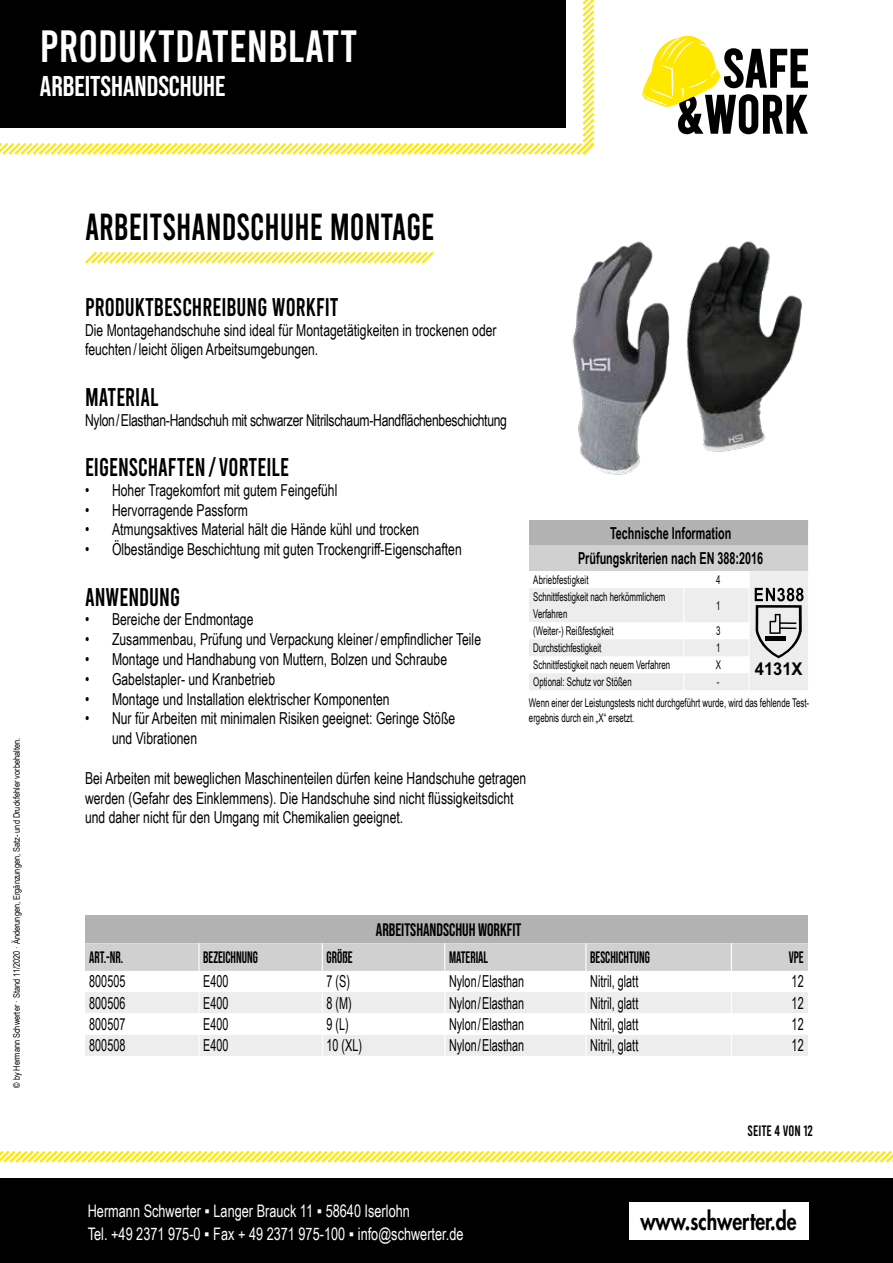
<style>
.page{position:relative;width:893px;height:1263px;background:#fff}
.page>*{position:absolute;margin:0;border:0;box-sizing:border-box;transform-origin:0 0}
.t1{font:45px "Bebas";color:#fff}
.t2{font:37.5px "Bebas";color:#000;scale:.9 1}
.t3{font:28.5px "Bebas Neue";color:#fff}
.t4{font:25.5px "Bebas";color:#000;scale:.9 1}
.t5{font:800 24.3px "Futura Std";color:#000;scale:.8 1}
.t6{font:18px "Bebas Neue";color:#000;scale:.9 1}
.t7{font:700 17.55px "Arial";color:#000;scale:.94 1}
.t8{font:17.25px/22.5px "Arial Narrow";color:#fff;scale:.9 1}
.t9{font:16.5px/19.8px "Arial Narrow";color:#000;scale:.9 1}
.t10{font:16.5px "Arial Narrow";color:#000;scale:.8 1}
.t11{font:16.5px "Arial Narrow";letter-spacing:-.02em;color:#000;scale:.9 1}
.t12{font:700 16.5px/25.5px "Arial Narrow";color:#000;text-align:center;scale:.8 1}
.t13{font:16.5px "Bebas Neue";color:#000;scale:.8 1}
.t14{font:15px "Bebas";color:#000;scale:.9 1}
.t15{font:12px/16.5px "Arial Narrow";color:#000;scale:.8 1}
.t16{font:9px "Arial Narrow";color:#000}
</style>
<div class="page">
<div style="left:0;top:1178px;width:893px;height:85px;background:#000"></div>
<div style="left:629px;top:1202px;width:179px;height:37px;background:#fff"></div>
<svg style="left:0;top:1150px;width:893px;height:13px"></svg>
<svg style="left:0;top:0;width:595px;height:155px;background:#36352b"></svg>
<svg style="left:642px;top:36px;width:166px;height:98px"></svg>
<div style="left:85px;top:915px;width:723px;height:28px;background:#b3b2b2"></div>
<svg style="left:85px;top:943px;width:723px;height:113px"></svg>
<img style="left:572px;top:241px;width:230px;height:234px">
<svg style="left:529px;top:520px;width:280px;height:170px"></svg>
<svg style="left:85px;top:251px;width:349px;height:13px"></svg>
<h1 class="t1" style="left:40px;top:24px;width:319px">PRODUKTDATENBLATT</h1>
<h3 class="t3" style="left:40px;top:70px;width:187px">ARBEITSHANDSCHUHE</h3>
<p class="t16" style="left:10px;top:1088px;width:351px;rotate:-90deg">© by Hermann Schwerter · Stand 11/2020 · Änderungen, Ergänzungen, Satz- und Druckfehler vorbehalten.</p>
<h2 class="t2" style="left:85px;top:208px;width:389px">ARBEITSHANDSCHUHE MONTAGE</h2>
<h3 class="t4" style="left:85px;top:294px;width:283px">PRODUKTBESCHREIBUNG WORKFIT</h3>
<p class="t9" style="left:85px;top:319px;width:459px">Die Montagehandschuhe sind ideal für Montagetätigkeiten in trockenen oder feuchten / leicht öligen Arbeitsumgebungen.</p>
<h3 class="t4" style="left:85px;top:384px;width:83px">MATERIAL</h3>
<p class="t11" style="left:85px;top:408px;width:470px">Nylon/Elasthan-Handschuh mit schwarzer Nitrilschaum-Handflächenbeschichtung</p>
<h3 class="t4" style="left:85px;top:454px;width:228px">EIGENSCHAFTEN / VORTEILE</h3>
<p class="t9" style="left:85px;top:479px;width:282px">• Hoher Tragekomfort mit gutem Feingefühl</p>
<p class="t9" style="left:85px;top:499px;width:183px">• Hervorragende Passform</p>
<p class="t9" style="left:85px;top:519px;width:373px">• Atmungsaktives Material hält die Hände kühl und trocken</p>
<p class="t9" style="left:85px;top:539px;width:420px">• Ölbeständige Beschichtung mit guten Trockengriff-Eigenschaften</p>
<h3 class="t4" style="left:85px;top:584px;width:107px">ANWENDUNG</h3>
<p class="t9" style="left:85px;top:609px;width:189px">• Bereiche der Endmontage</p>
<p class="t9" style="left:85px;top:629px;width:442px">• Zusammenbau, Prüfung und Verpackung kleiner/ empfindlicher Teile</p>
<p class="t9" style="left:85px;top:649px;width:404px">• Montage und Handhabung von Muttern, Bolzen und Schraube</p>
<p class="t9" style="left:85px;top:668px;width:213px">• Gabelstapler- und Kranbetrieb</p>
<p class="t9" style="left:85px;top:688px;width:340px">• Montage und Installation elektrischer Komponenten</p>
<p class="t9" style="left:112px;top:708px;width:383px;text-indent:-27px">• Nur für Arbeiten mit minimalen Risiken geeignet: Geringe Stöße und Vibrationen</p>
<p class="t9" style="left:85px;top:767px;width:492px">Bei Arbeiten mit beweglichen Maschinenteilen dürfen keine Handschuhe getragen werden (Gefahr des Einklemmens). Die Handschuhe sind nicht flüssigkeitsdicht und daher nicht für den Umgang mit Chemikalien geeignet.</p>
<p class="t12" style="left:578px;top:520px;width:233px">Technische Information<br>Prüfungskriterien nach EN 388:2016</p>
<p class="t15" style="left:533px;top:571px;width:71px">Abriebfestigkeit</p>
<p class="t15" style="left:716px;top:571px;width:7px">4</p>
<p class="t15" style="left:533px;top:588px;width:167px">Schnittfestigkeit nach herkömmlichem<br>Verfahren</p>
<p class="t15" style="left:716px;top:597px;width:7px">1</p>
<p class="t15" style="left:533px;top:622px;width:102px">(Weiter-) Reißfestigkeit</p>
<p class="t15" style="left:716px;top:622px;width:7px">3</p>
<p class="t15" style="left:533px;top:639px;width:87px">Durchstichfestigkeit</p>
<p class="t15" style="left:716px;top:639px;width:7px">1</p>
<p class="t15" style="left:533px;top:656px;width:173px">Schnittfestigkeit nach neuem Verfahren</p>
<p class="t15" style="left:716px;top:656px;width:8px">X</p>
<p class="t15" style="left:533px;top:673px;width:125px">Optional: Schutz vor Stößen</p>
<p class="t7" style="left:755px;top:656px;width:52px">4131X</p>
<p class="t15" style="left:529px;top:671px;width:352px;line-height:21px;text-indent:188px">-<br>Wenn einer der Leistungstests nicht durchgeführt wurde, wird das fehlende Test-</p>
<p class="t15" style="left:529px;top:709px;width:133px">ergebnis durch ein „X“ ersetzt.</p>
<p class="t6" style="left:376px;top:920px;width:163px">ARBEITSHANDSCHUH WORKFIT</p>
<p class="t13" style="left:89px;top:948px;width:44px">ART.-NR.</p>
<p class="t13" style="left:203px;top:948px;width:70px">BEZEICHNUNG</p>
<p class="t13" style="left:327px;top:948px;width:34px">GRÖßE</p>
<p class="t13" style="left:449px;top:948px;width:50px">MATERIAL</p>
<p class="t13" style="left:590px;top:948px;width:76px">BESCHICHTUNG</p>
<p class="t13" style="left:789px;top:948px;width:20px">VPE</p>
<p class="t10" style="left:89px;top:969px;width:47px">800505</p>
<p class="t10" style="left:203px;top:969px;width:33px">E400</p>
<p class="t10" style="left:327px;top:969px;width:31px">7 (S)</p>
<p class="t10" style="left:449px;top:969px;width:96px">Nylon/Elasthan</p>
<p class="t10" style="left:590px;top:969px;width:62px">Nitril, glatt</p>
<p class="t10" style="left:792px;top:969px;width:17px">12</p>
<p class="t10" style="left:89px;top:991px;width:47px">800506</p>
<p class="t10" style="left:203px;top:991px;width:33px">E400</p>
<p class="t10" style="left:327px;top:991px;width:33px">8 (M)</p>
<p class="t10" style="left:449px;top:991px;width:96px">Nylon/Elasthan</p>
<p class="t10" style="left:590px;top:991px;width:62px">Nitril, glatt</p>
<p class="t10" style="left:792px;top:991px;width:17px">12</p>
<p class="t10" style="left:89px;top:1012px;width:47px">800507</p>
<p class="t10" style="left:203px;top:1012px;width:33px">E400</p>
<p class="t10" style="left:327px;top:1012px;width:29px">9 (L)</p>
<p class="t10" style="left:449px;top:1012px;width:96px">Nylon/Elasthan</p>
<p class="t10" style="left:590px;top:1012px;width:62px">Nitril, glatt</p>
<p class="t10" style="left:792px;top:1012px;width:17px">12</p>
<p class="t10" style="left:89px;top:1033px;width:47px">800508</p>
<p class="t10" style="left:203px;top:1033px;width:33px">E400</p>
<p class="t10" style="left:327px;top:1033px;width:46px">10 (XL)</p>
<p class="t10" style="left:449px;top:1033px;width:96px">Nylon/Elasthan</p>
<p class="t10" style="left:590px;top:1033px;width:62px">Nitril, glatt</p>
<p class="t10" style="left:792px;top:1033px;width:17px">12</p>
<p class="t14" style="left:748px;top:1123px;width:74px">SEITE 4 VON 12</p>
<p class="t8" style="left:88px;top:1199px;width:419px">Hermann Schwerter ▪ Langer Brauck 11 ▪ 58640 Iserlohn<br>Tel. +49 2371 975-0 ▪ Fax + 49 2371 975-100 ▪ info@schwerter.de</p>
<h3 class="t5" style="left:640px;top:1205px;width:197px">www.schwerter.de</h3>
</div>
